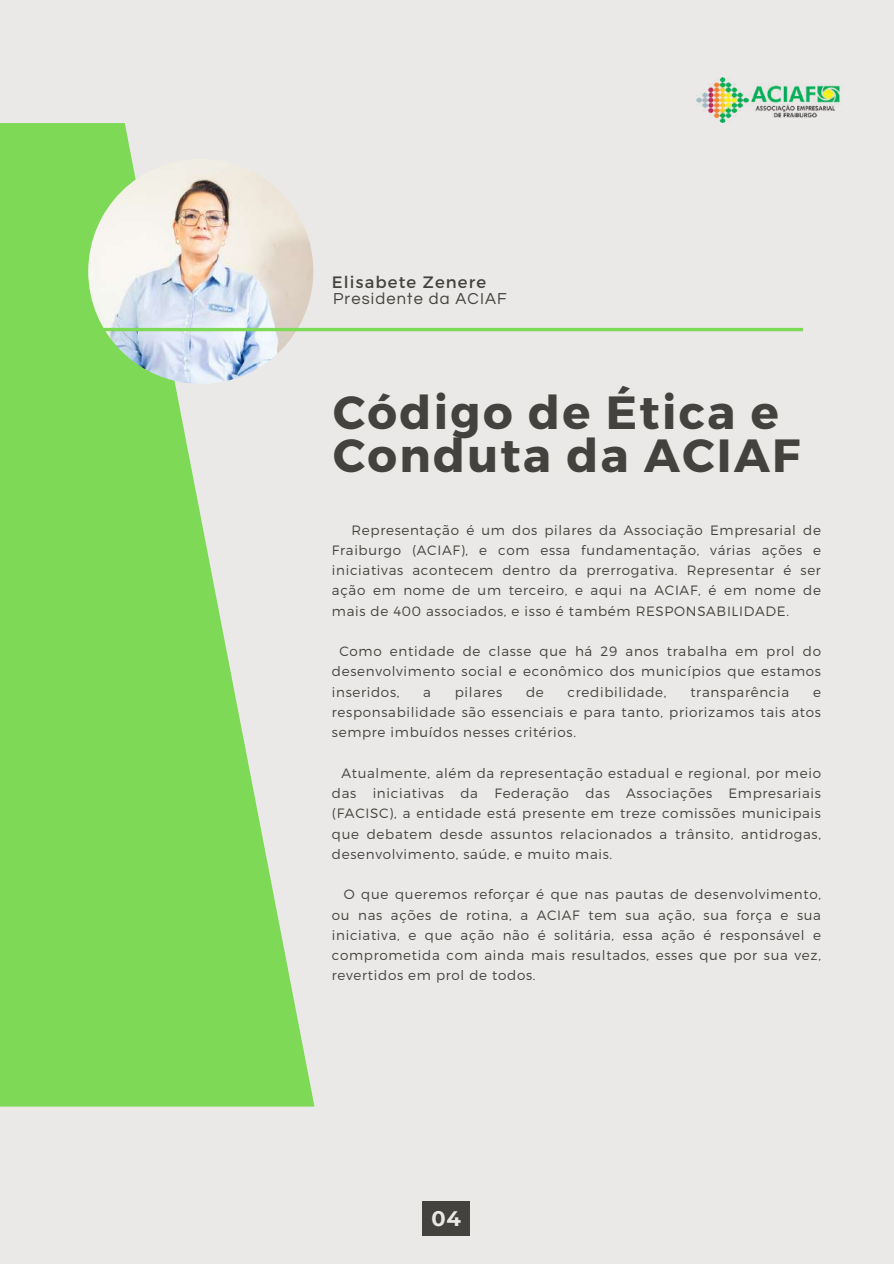
<style>
.page{position:relative;width:894px;height:1264px;background:#fff}
.page>*{position:absolute;margin:0;border:0;box-sizing:border-box;transform-origin:0 0}
.t1{font:700 46.5px/42.8px "Montserrat";letter-spacing:.05em;color:#44423e}
.t2{font:700 21px "Montserrat";color:#ebe9e7}
.t3{font:16.5px "Questrial";letter-spacing:.07em;color:#44423e}
.t4{font:16.5px "Montserrat";letter-spacing:.07em;color:#44423e}
.t5{font:300 13.5px/20.2px "Montserrat";letter-spacing:.05em;color:#44423e;text-align:justify}
</style>
<div class="page">
<div style="left:0;top:0;width:893px;height:1263px;background:#ebe9e7"></div>
<svg style="left:0;top:123px;width:314px;height:983px;fill:#7ed957"></svg>
<img style="left:88px;top:159px;width:225px;height:225px;border-radius:50%">
<hr style="left:88px;top:328px;width:714px;height:3px;background:#7ed957">
<img style="left:696px;top:78px;width:144px;height:45px">
<div style="left:422px;top:1201px;width:48px;height:34px;background:#44423e"></div>
<p class="t4" style="left:332px;top:271px;width:156px">Elisabete Zenere</p>
<p class="t3" style="left:333px;top:290px;width:175px">Presidente da ACIAF</p>
<h1 class="t1" style="left:333px;top:389px;width:468px">Código de Ética e<br>Conduta da ACIAF</h1>
<p class="t5" style="left:332px;top:519px;width:490px;text-indent:20px">Representação é um dos pilares da Associação Empresarial de Fraiburgo (ACIAF), e com essa fundamentação, várias ações e iniciativas acontecem dentro da prerrogativa. Representar é ser ação em nome de um terceiro, e aqui na ACIAF, é em nome de mais de 400 associados, e isso é também RESPONSABILIDADE.</p>
<p class="t5" style="left:332px;top:640px;width:490px;text-indent:8px">Como entidade de classe que há 29 anos trabalha em prol do desenvolvimento social e econômico dos municípios que estamos inseridos,</p>
<p class="t5" style="left:423px;top:681px;width:9px">a</p>
<p class="t5" style="left:454px;top:681px;width:49px">pilares</p>
<p class="t5" style="left:526px;top:681px;width:19px">de</p>
<p class="t5" style="left:567px;top:681px;width:100px">credibilidade,</p>
<p class="t5" style="left:690px;top:681px;width:100px">transparência</p>
<p class="t5" style="left:332px;top:681px;width:490px;text-indent:481px">e responsabilidade são essenciais e para tanto, priorizamos tais atos sempre imbuídos nesses critérios.</p>
<p class="t5" style="left:332px;top:762px;width:490px;text-indent:10px">Atualmente, além da representação estadual e regional, por meio das iniciativas da Federação das Associações Empresariais (FACISC), a entidade está presente em treze comissões municipais que debatem desde assuntos relacionados a trânsito, antidrogas, desenvolvimento, saúde, e muito mais.</p>
<p class="t5" style="left:332px;top:883px;width:490px;text-indent:12px">O que queremos reforçar é que nas pautas de desenvolvimento, ou nas ações de rotina, a ACIAF tem sua ação, sua força e sua iniciativa, e que ação não é solitária, essa ação é responsável e comprometida com ainda mais resultados, esses que por sua vez, revertidos em prol de todos.</p>
<h2 class="t2" style="left:431px;top:1205px;width:31px">04</h2>
</div>
